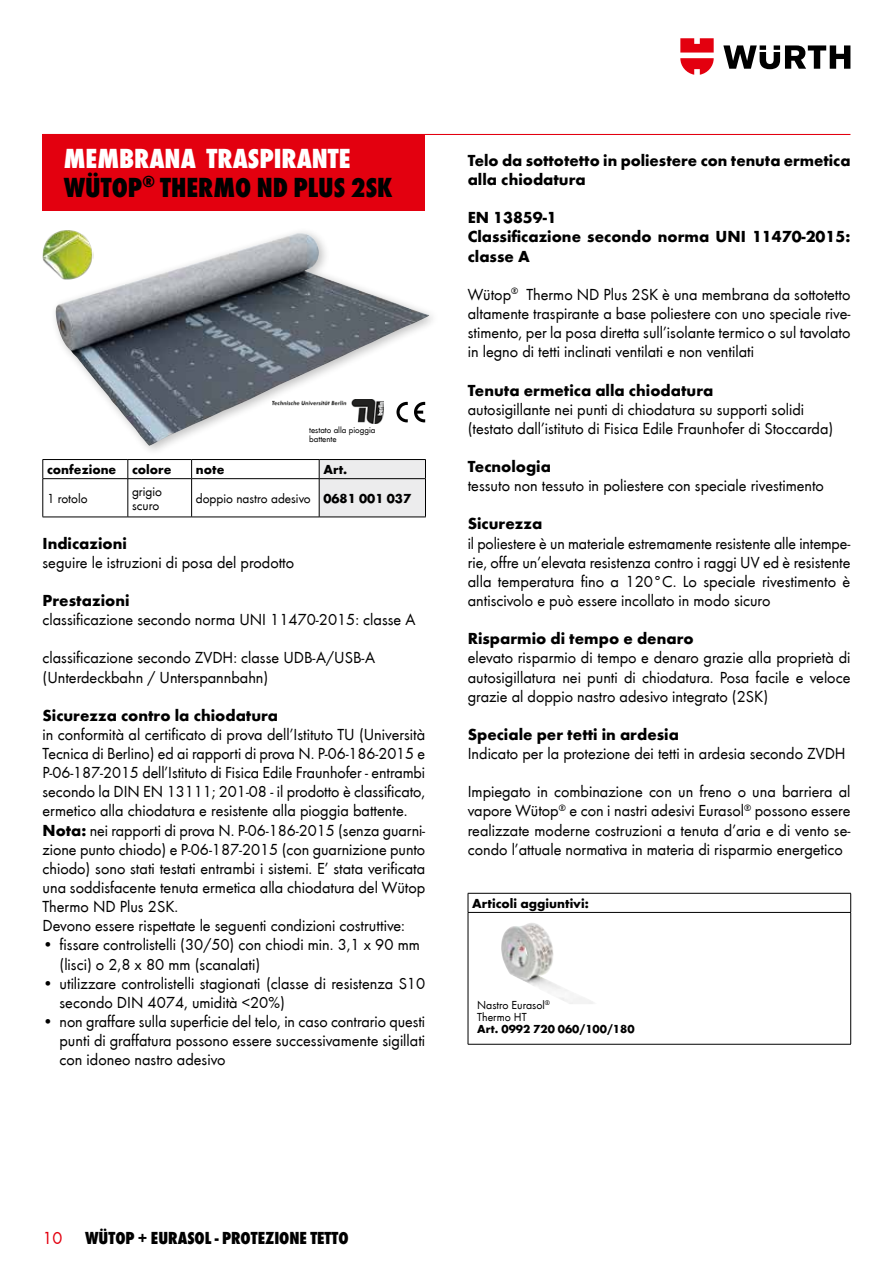
<style>
.page{position:relative;width:893px;height:1263px;background:#fff}
.page>*{position:absolute;margin:0;border:0;box-sizing:border-box;transform-origin:0 0}
.t1{font:800 condensed 28.5px/28.5px "Wuerth";color:#000}
.t2{font:800 condensed 18px "Wuerth";color:#000}
.t3{font:18px "Wuerth";color:#e3000f}
.t4{font:16.5px/19.2px "Wuerth";color:#000;text-align:justify}
.t5{font:700 16.5px/19.2px "Wuerth";color:#000}
.t6{font:13.5px/13.5px "Wuerth";color:#000}
.t7{font:700 13.5px "Wuerth";color:#000}
.t8{font:12px/12px "Wuerth";color:#000}
.t9{font:700 12px "Wuerth";color:#000}
.t10{font:9px/9px "Wuerth";color:#000}
.s1{color:#fff}
.s2{font-weight:700}
</style>
<div class="page">
<svg style="left:723px;top:45px;width:127px;height:24px"></svg>
<svg style="left:680px;top:38px;width:34px;height:37px"></svg>
<hr style="left:468px;top:893px;width:383px;height:1px;background:#000">
<svg style="left:468px;top:893px;width:1px;height:19px"></svg>
<svg style="left:850px;top:893px;width:1px;height:19px"></svg>
<hr style="left:468px;top:912px;width:383px;height:1px;background:#000">
<hr style="left:468px;top:913px;width:1px;height:131px;background:#000">
<hr style="left:850px;top:913px;width:1px;height:131px;background:#000">
<hr style="left:468px;top:1044px;width:383px;height:1px;background:#000">
<hr style="left:43px;top:459px;width:85px;height:1px;background:#000">
<svg style="left:43px;top:460px;width:1px;height:18px"></svg>
<hr style="left:128px;top:459px;width:64px;height:1px;background:#000">
<svg style="left:128px;top:460px;width:1px;height:18px"></svg>
<hr style="left:192px;top:459px;width:127px;height:1px;background:#000">
<svg style="left:191px;top:460px;width:1px;height:18px"></svg>
<svg style="left:319px;top:459px;width:107px;height:58px;background:#e3e3e4"></svg>
<hr style="left:43px;top:478px;width:85px;height:1px;background:#000">
<hr style="left:43px;top:479px;width:1px;height:38px;background:#000">
<hr style="left:128px;top:478px;width:64px;height:1px;background:#000">
<hr style="left:128px;top:479px;width:1px;height:38px;background:#000">
<hr style="left:192px;top:478px;width:127px;height:1px;background:#000">
<hr style="left:191px;top:479px;width:1px;height:38px;background:#000">
<hr style="left:319px;top:478px;width:107px;height:1px;background:#000">
<hr style="left:319px;top:479px;width:1px;height:38px;background:#000">
<hr style="left:425px;top:479px;width:1px;height:38px;background:#000">
<hr style="left:43px;top:517px;width:85px;height:1px;background:#000">
<hr style="left:128px;top:517px;width:64px;height:1px;background:#000">
<hr style="left:192px;top:517px;width:127px;height:1px;background:#000">
<hr style="left:319px;top:517px;width:107px;height:1px;background:#000">
<div style="left:43px;top:134px;width:382px;height:77px;background:#e3000f"></div>
<hr style="left:43px;top:134px;width:807px;height:1px;background:#e3000f">
<img style="left:56px;top:233px;width:373px;height:213px">
<svg style="left:414px;top:402px;width:11px;height:20px"></svg>
<svg style="left:396px;top:402px;width:12px;height:20px"></svg>
<img style="left:501px;top:923px;width:92px;height:81px">
<img style="left:43px;top:230px;width:50px;height:51px">
<img style="left:272px;top:400px;width:112px;height:24px">
<h1 class="t1" style="left:64px;top:142px;width:330px"><span class="s1">MEMBRANA TRASPIRANTE<br></span>WÜTOP<sup>®</sup> THERMO ND PLUS 2SK</h1>
<p class="t10" style="left:309px;top:425px;width:68px">testato alla pioggia battente</p>
<p class="t7" style="left:47px;top:460px;width:126px">confezione colore</p>
<p class="t7" style="left:196px;top:460px;width:30px">note</p>
<p class="t7" style="left:323px;top:460px;width:25px">Art.</p>
<p class="t6" style="left:47px;top:491px;width:42px">1 rotolo</p>
<p class="t6" style="left:132px;top:484px;width:32px">grigio scuro</p>
<p class="t6" style="left:196px;top:491px;width:217px">doppio nastro adesivo <span class="s2">0681 001 037</span></p>
<p class="t5" style="left:43px;top:532px;width:86px">Indicazioni</p>
<p class="t4" style="left:43px;top:552px;width:253px">seguire le istruzioni di posa del prodotto</p>
<p class="t5" style="left:43px;top:590px;width:88px">Prestazioni</p>
<p class="t4" style="left:43px;top:609px;width:374px">classificazione secondo norma UNI 11470-2015: classe A</p>
<p class="t4" style="left:43px;top:647px;width:334px">classificazione secondo ZVDH: classe UDB-A/USB-A (Unterdeckbahn / Unterspannbahn)</p>
<p class="t5" style="left:43px;top:704px;width:237px">Sicurezza contro la chiodatura</p>
<p class="t4" style="left:43px;top:724px;width:384px;text-align:left">in conformità al certificato di prova dell’Istituto TU (Università Tecnica di Berlino) ed ai rapporti di prova N. P-06-186-2015 e P-06-187-2015 dell’Istituto di Fisica Edile Fraunhofer - entrambi secondo la DIN EN 13111; 201-08 - il prodotto è classificato, ermetico alla chiodatura e resistente alla pioggia battente.<br><span class="s2">Nota:</span> nei rapporti di prova N. P-06-186-2015 (senza guarni&shy;zione punto chiodo) e P-06-187-2015 (con guarnizione punto chiodo) sono stati testati entrambi i sistemi. E’ stata verificata una soddisfacente tenuta ermetica alla chiodatura del Wütop Thermo ND Plus 2SK.<br>Devono essere rispettate le seguenti condizioni costruttive:</p>
<p class="t4" style="left:60px;top:934px;width:362px;text-indent:-17px">• fissare controlistelli (30/50) con chiodi min. 3,1 x 90 mm (lisci) o 2,8 x 80 mm (scanalati)</p>
<p class="t4" style="left:60px;top:973px;width:367px;text-indent:-17px">• utilizzare controlistelli stagionati (classe di resistenza S10 secondo DIN 4074, umidità &lt;20%)</p>
<p class="t4" style="left:60px;top:1011px;width:367px;text-indent:-17px">• non graffare sulla superficie del telo, in caso contrario questi punti di graffatura possono essere successivamente sigillati con idoneo nastro adesivo</p>
<p class="t5" style="left:468px;top:149px;width:384px">Telo da sottotetto in poliestere con tenuta ermetica alla chiodatura</p>
<p class="t5" style="left:468px;top:207px;width:384px">EN 13859-1<br>Classificazione secondo norma UNI 11470-2015: classe A</p>
<p class="t4" style="left:468px;top:284px;width:384px">Wütop<sup>®</sup> Thermo ND Plus 2SK è una membrana da sottotetto altamente traspirante a base poliestere con uno speciale rive&shy;stimento, per la posa diretta sull’isolante termico o sul tavolato in legno di tetti inclinati ventilati e non ventilati</p>
<p class="t5" style="left:468px;top:379px;width:247px">Tenuta ermetica alla chiodatura</p>
<p class="t4" style="left:468px;top:399px;width:367px">autosigillante nei punti di chiodatura su supporti solidi (testato dall’istituto di Fisica Edile Fraunhofer di Stoccarda)</p>
<p class="t5" style="left:468px;top:456px;width:85px">Tecnologia</p>
<p class="t4" style="left:468px;top:475px;width:358px">tessuto non tessuto in poliestere con speciale rivestimento</p>
<p class="t5" style="left:468px;top:513px;width:76px">Sicurezza</p>
<p class="t4" style="left:468px;top:533px;width:384px">il poliestere è un materiale estremamente resistente alle intempe&shy;rie, offre un’elevata resistenza contro i raggi UV ed è resistente alla temperatura fino a 120°C. Lo speciale rivestimento è antiscivolo e può essere incollato in modo sicuro</p>
<p class="t5" style="left:468px;top:628px;width:227px">Risparmio di tempo e denaro</p>
<p class="t4" style="left:468px;top:647px;width:384px">elevato risparmio di tempo e denaro grazie alla proprietà di autosigillatura nei punti di chiodatura. Posa facile e veloce grazie al doppio nastro adesivo integrato (2SK)</p>
<p class="t5" style="left:468px;top:723px;width:213px">Speciale per tetti in ardesia</p>
<p class="t4" style="left:468px;top:743px;width:379px">Indicato per la protezione dei tetti in ardesia secondo ZVDH</p>
<p class="t4" style="left:468px;top:781px;width:384px">Impiegato in combinazione con un freno o una barriera al vapore Wütop<sup>®</sup> e con i nastri adesivi Eurasol<sup>®</sup> possono essere realizzate moderne costruzioni a tenuta d’aria e di vento se&shy;condo l’attuale normativa in materia di risparmio energetico</p>
<p class="t7" style="left:472px;top:894px;width:118px">Articoli aggiuntivi:</p>
<p class="t8" style="left:477px;top:998px;width:74px">Nastro Eurasol<sup>®<br></sup>Thermo HT</p>
<p class="t9" style="left:477px;top:1020px;width:159px">Art. 0992 720 060/100/180</p>
<p class="t3" style="left:43px;top:1225px;width:21px">10</p>
<p class="t2" style="left:85px;top:1225px;width:265px">WÜTOP + EURASOL - PROTEZIONE TETTO</p>
</div>
